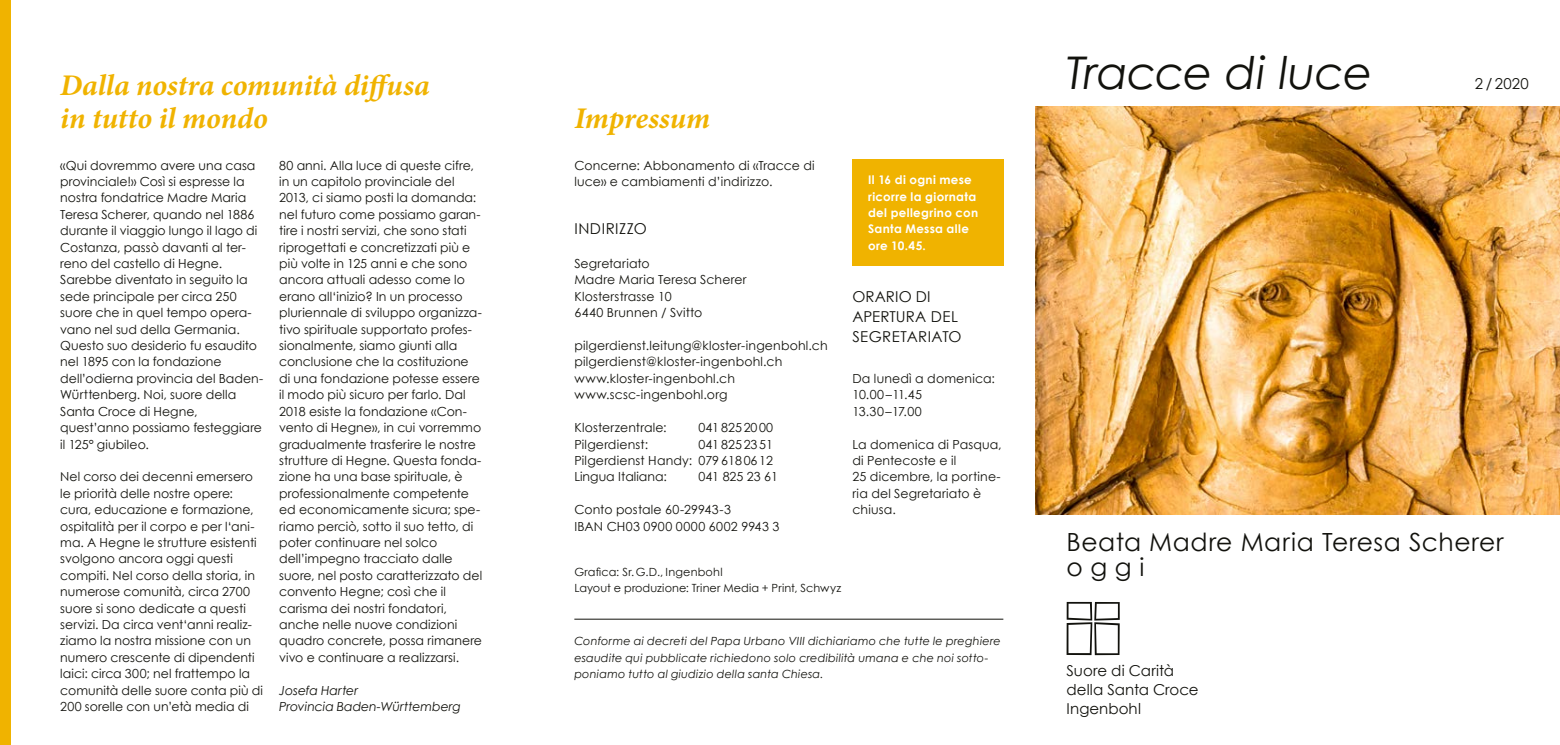
<style>
.page{position:relative;width:1560px;height:745px;background:#fff}
.page>*{position:absolute;margin:0;border:0;box-sizing:border-box;transform-origin:0 0}
.t1{font:italic 45px "Century Gothic";letter-spacing:-.015em;color:#12120d}
.t2{font:italic 700 30px/32.5px "Minion Pro";letter-spacing:-.005em;color:#f0b300}
.t3{font:25px/25px "Century Gothic";letter-spacing:.025em;color:#12120d}
.t4{font:15px/20px "Century Gothic";letter-spacing:.005em;color:#12120d}
.t5{font:15px "Century Gothic";letter-spacing:.035em;color:#12120d}
.t6{font:12.5px/16.4px "Century Gothic";letter-spacing:.005em;color:#12120d}
.t7{font:italic 12.5px/16.4px "Century Gothic";letter-spacing:-.005em;color:#12120d}
.t8{font:700 11.88px/16.4px "Century Gothic";letter-spacing:.03em;color:#fff}
.t9{font:italic 11.25px/16.4px "Century Gothic";letter-spacing:.015em;color:#12120d}
.t10{font:11.25px/16.4px "Century Gothic";letter-spacing:.01em;color:#12120d}
</style>
<div class="page">
<div style="left:852px;top:159px;width:151px;height:106px;background:#f0b300"></div>
<div style="left:0;top:0;width:11px;height:744px;background:#f0b300"></div>
<img style="left:1035px;top:106px;width:524px;height:408px">
<svg style="left:1066px;top:601px;width:53px;height:53px"></svg>
<hr style="left:574px;top:618px;width:429px;height:1px;background:#12120d">
<h2 class="t2" style="left:60px;top:70px;width:371px">Dalla nostra comunità diffusa in tutto il mondo</h2>
<p class="t6" style="left:60px;top:156px;width:204px">«Qui dovremmo avere una casa provinciale!» Così si espresse la nostra fondatrice Madre Maria<br>Teresa Scherer, quando nel 1886 durante il viaggio lungo il lago di<br>Costanza, passò davanti al ter&shy;reno del castello di Hegne.<br>Sarebbe diventato in seguito la sede principale per circa 250 suore che in quel tempo opera&shy;vano nel sud della Germania.<br>Questo suo desiderio fu esaudito nel 1895 con la fondazione dell’odierna provincia del Baden-<br>Württenberg. Noi, suore della<br>Santa Croce di Hegne, quest’anno possiamo festeggiare il 125° giubileo.</p>
<p class="t6" style="left:60px;top:468px;width:204px">Nel corso dei decenni emersero le priorità delle nostre opere: cura, educazione e formazione, ospitalità per il corpo e per l‘ani&shy;ma. A Hegne le strutture esistenti svolgono ancora oggi questi compiti. Nel corso della storia, in numerose comunità, circa 2700 suore si sono dedicate a questi servizi. Da circa vent‘anni realiz&shy;ziamo la nostra missione con un numero crescente di dipendenti laici: circa 300; nel frattempo la comunità delle suore conta più di<br>200 sorelle con un’età media di</p>
<p class="t6" style="left:279px;top:156px;width:204px">80 anni. Alla luce di queste cifre, in un capitolo provinciale del<br>2013, ci siamo posti la domanda: nel futuro come possiamo garan&shy;tire i nostri servizi, che sono stati riprogettati e concretizzati più e più volte in 125 anni e che sono ancora attuali adesso come lo erano all‘inizio? In un processo pluriennale di sviluppo organizza&shy;tivo spirituale supportato profes&shy;sionalmente, siamo giunti alla conclusione che la costituzione di una fondazione potesse essere il modo più sicuro per farlo. Dal<br>2018 esiste la fondazione «Con&shy;vento di Hegne», in cui vorremmo gradualmente trasferire le nostre strutture di Hegne. Questa fonda&shy;zione ha una base spirituale, è professionalmente competente ed economicamente sicura; spe&shy;riamo perciò, sotto il suo tetto, di poter continuare nel solco dell’impegno tracciato dalle suore, nel posto caratterizzato del convento Hegne; così che il carisma dei nostri fondatori, anche nelle nuove condizioni quadro concrete, possa rimanere vivo e continuare a realizzarsi.</p>
<p class="t7" style="left:279px;top:681px;width:183px">Josefa Harter<br>Provincia Baden-Württemberg</p>
<h2 class="t2" style="left:574px;top:103px;width:137px">Impressum</h2>
<p class="t6" style="left:574px;top:156px;width:242px">Concerne: Abbonamento di «Tracce di luce» e cambiamenti d’indirizzo.</p>
<p class="t5" style="left:574px;top:219px;width:74px">INDIRIZZO</p>
<p class="t6" style="left:574px;top:255px;width:174px">Segretariato<br>Madre Maria Teresa Scherer<br>Klosterstrasse 10<br>6440 Brunnen / Svitto</p>
<p class="t6" style="left:574px;top:337px;width:255px">pilgerdienst.leitung@kloster-ingenbohl.ch pilgerdienst@kloster-ingenbohl.ch www.kloster-ingenbohl.ch www.scsc-ingenbohl.org</p>
<p class="t6" style="left:574px;top:419px;width:94px">Klosterzentrale:</p>
<p class="t6" style="left:698px;top:419px;width:76px">041 8252000</p>
<p class="t6" style="left:574px;top:435px;width:75px">Pilgerdienst:</p>
<p class="t6" style="left:574px;top:435px;width:200px;text-align:justify;text-indent:124px">041 8252351<br>Pilgerdienst Handy: 079 6180612<br>Lingua Italiana:</p>
<p class="t6" style="left:698px;top:468px;width:81px">041 825 23 61</p>
<p class="t6" style="left:574px;top:501px;width:206px">Conto postale 60-29943-3<br>IBAN CH03 0900 0000 6002 9943 3</p>
<p class="t8" style="left:868px;top:171px;width:111px">Il 16 di ogni mese ricorre la giornata del pellegrino con<br>Santa Messa alle ore 10.45.</p>
<p class="t4" style="left:852px;top:286px;width:111px">ORARIO DI<br>APERTURA DEL<br>SEGRETARIATO</p>
<p class="t6" style="left:852px;top:370px;width:144px">Da lunedì a domenica:<br>10.00–11.45<br>13.30–17.00</p>
<p class="t6" style="left:852px;top:435px;width:151px">La domenica di Pasqua, di Pentecoste e il<br>25 dicembre, la portine&shy;ria del Segretariato è chiusa.</p>
<p class="t10" style="left:574px;top:563px;width:268px">Grafica: Sr.G.D., Ingenbohl<br>Layout e produzione: Triner Media + Print, Schwyz</p>
<p class="t9" style="left:574px;top:632px;width:428px">Conforme ai decreti del Papa Urbano VIII dichiariamo che tutte le preghiere esaudite qui pubblicate richiedono solo credibilità umana e che noi sotto&shy;poniamo tutto al giudizio della santa Chiesa.</p>
<h1 class="t1" style="left:1066px;top:45px;width:308px">Tracce di luce</h1>
<p class="t4" style="left:1474px;top:73px;width:55px">2 / 2020</p>
<h3 class="t3" style="left:1066px;top:529px;width:438px">Beata Madre Maria Teresa Scherer oggi</h3>
<p class="t4" style="left:1066px;top:661px;width:133px;line-height:18.6px">Suore di Carità della Santa Croce<br>Ingenbohl</p>
</div>
